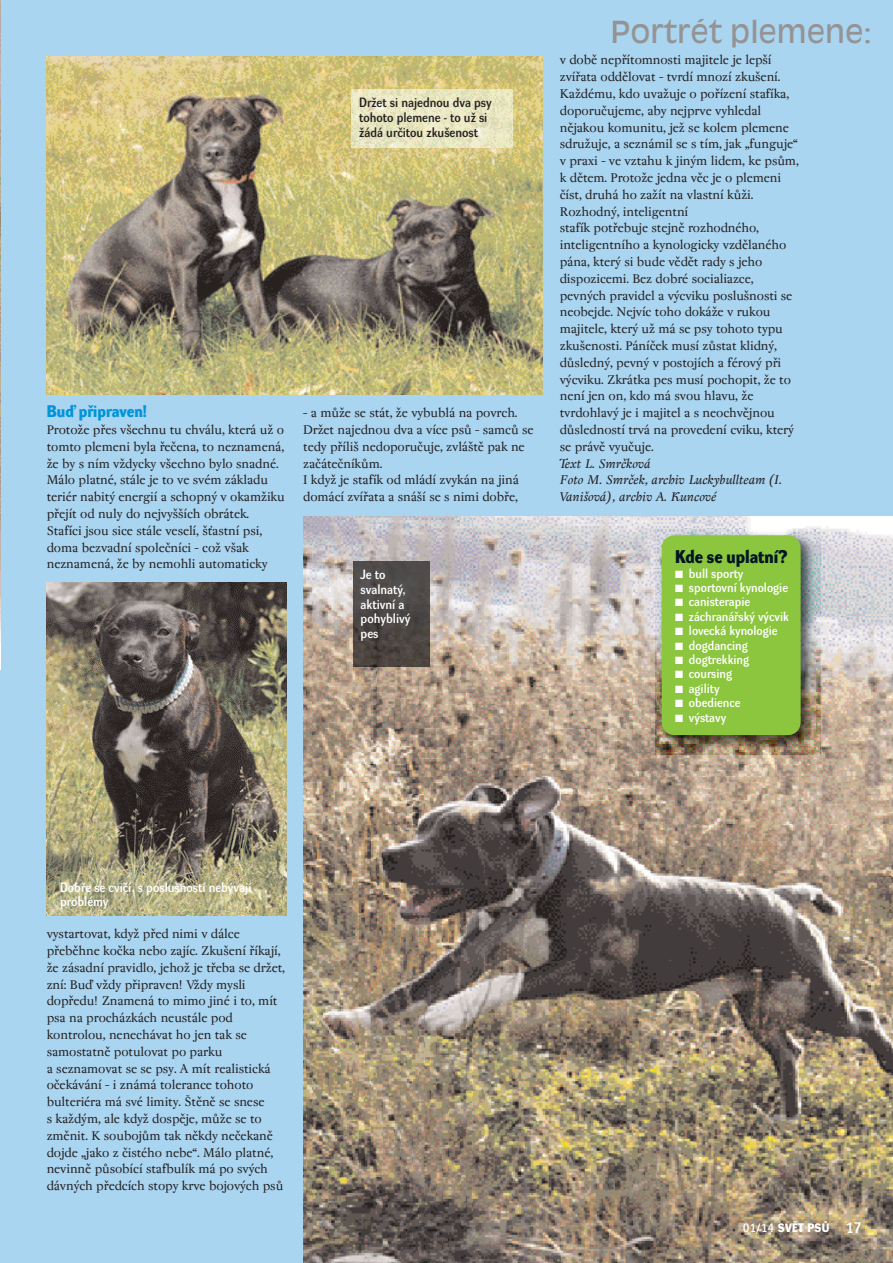
<style>
.page{position:relative;width:893px;height:1263px;background:#aad5f1}
.page>*{position:absolute;margin:0;border:0;box-sizing:border-box;transform-origin:0 0}
.t1{font:30px "Antique Olive CE";color:#959494}
.t2{font:18px "Dynamo DB";color:#011622}
.t3{font:16.5px "Dynamo DB";color:#0095d9}
.t4{font:13.95px/16.8px "Regent";letter-spacing:-.01em;color:#231f20}
.t5{font:italic 13.95px/16.8px "Regent";letter-spacing:.005em;color:#231f20}
.t6{font:13.2px/14.7px "Dynamo DD";color:#fff}
.t7{font:13.2px/14.7px "Dynamo DD";color:#231f20}
.t8{font:12.9px "Dynamo DD";color:#fff}
.t9{font:12px "Dynamo DB";letter-spacing:.035em;color:#fff}
.s1{font-family:"Dynamo DD"}
.s2{font-family:"Dynamo DD";font-size:15px}
</style>
<div class="page">
<hr style="left:0;top:0;width:1px;height:1263px;background:#fff">
<img style="left:0;top:0;width:1px;height:642px">
<img style="left:303px;top:516px;width:590px;height:747px">
<img style="left:655px;top:528px;width:165px;height:227px">
<div style="left:662px;top:535px;width:139px;height:200px;background:#8bc63e;border-radius:13px"></div>
<img style="left:47px;top:56px;width:496px;height:338px">
<img style="left:47px;top:583px;width:239px;height:333px">
<img style="left:353px;top:561px;width:76px;height:106px">
<img style="left:352px;top:89px;width:161px;height:58px">
<p class="t7" style="left:359px;top:97px;width:134px">DrÏet si najednou dva psy tohoto plemene - to uÏ si<br>Ïádá urãitou zku‰enost</p>
<p class="t3" style="left:47px;top:405px;width:102px">Buì pfiipraven!</p>
<p class="t4" style="left:47px;top:423px;width:240px">ProtoÏe pfies v‰echnu tu chválu, která uÏ o tomto plemeni byla fieãena, to neznamená, Ïe by s ním vÏdycky v‰echno bylo snadné.<br>Málo platné, stále je to ve svém základu teriér nabit˘ energií a schopn˘ v okamÏiku pfiejít od nuly do nejvy‰‰ích obrátek.<br>Stafíci jsou sice stále veselí, ‰Èastní psi, doma bezvadní spoleãníci – coÏ v‰ak neznamená, Ïe by nemohli automaticky</p>
<p class="t4" style="left:303px;top:406px;width:232px">– a mÛÏe se stát, Ïe vybublá na povrch.<br>DrÏet najednou dva a více psÛ – samcÛ se tedy pfiíli‰ nedoporuãuje, zvlá‰tû pak ne zaãáteãníkÛm.<br>I kdyÏ je stafík od mládí zvykán na jiná domácí zvífiata a sná‰í se s nimi dobfie,</p>
<p class="t6" style="left:360px;top:569px;width:51px">Je to svalnat˘, aktivní a pohybliv˘ pes</p>
<h1 class="t1" style="left:610px;top:20px;width:263px">Portrét plemene:</h1>
<p class="t4" style="left:560px;top:53px;width:241px">v dobû nepfiítomnosti majitele je lep‰í zvífiata oddûlovat – tvrdí mnozí zku‰ení.<br>KaÏdému, kdo uvaÏuje o pofiízení stafíka, doporuãujeme, aby nejprve vyhledal nûjakou komunitu, jeÏ se kolem plemene sdruÏuje, a seznámil se s tím, jak „funguje“ v praxi – ve vztahu k jin˘m lidem, ke psÛm, k dûtem. ProtoÏe jedna vûc je o plemeni ãíst, druhá ho zaÏít na vlastní kÛÏi.<br>Rozhodn˘, inteligentní<br>stafík potfiebuje stejnû rozhodného, inteligentního a kynologicky vzdûlaného pána, kter˘ si bude vûdût rady s jeho dispozicemi. Bez dobré socialiazce, pevn˘ch pravidel a v˘cviku poslu‰nosti se neobejde. Nejvíc toho dokáÏe v rukou majitele, kter˘ uÏ má se psy tohoto typu zku‰enosti. Páníãek musí zÛstat klidn˘, dÛsledn˘, pevn˘ v postojích a férov˘ pfii v˘cviku. Zkrátka pes musí pochopit, Ïe to není jen on, kdo má svou hlavu, Ïe tvrdohlav˘ je i majitel a s neochvûjnou dÛsledností trvá na provedení cviku, kter˘ se právû vyuãuje.</p>
<p class="t5" style="left:560px;top:456px;width:224px">Text L. Smrãková<br>Foto M. Smrãek, archiv Luckybullteam (I.<br>Vani‰ová), archiv A. Kuncové</p>
<p class="t2" style="left:675px;top:550px;width:114px">Kde se uplatní?</p>
<p class="t8" style="left:675px;top:568px;width:70px">■ bull sporty</p>
<p class="t8" style="left:675px;top:583px;width:114px">■ sportovní kynologie</p>
<p class="t8" style="left:675px;top:597px;width:77px">■ canisterapie</p>
<p class="t8" style="left:675px;top:612px;width:115px">■ záchranáfisk˘ v˘cvik</p>
<p class="t8" style="left:675px;top:626px;width:104px">■ lovecká kynologie</p>
<p class="t8" style="left:675px;top:640px;width:74px">■ dogdancing</p>
<p class="t8" style="left:675px;top:655px;width:75px">■ dogtrekking</p>
<p class="t8" style="left:675px;top:669px;width:58px">■ coursing</p>
<p class="t8" style="left:675px;top:684px;width:46px">■ agility</p>
<p class="t8" style="left:675px;top:698px;width:67px">■ obedience</p>
<p class="t8" style="left:675px;top:712px;width:53px">■ v˘stavy</p>
<p class="t6" style="left:60px;top:881px;width:193px">Dobfie se cviãí, s poslu‰ností neb˘vají problémy</p>
<p class="t4" style="left:47px;top:927px;width:240px">vystartovat, kdyÏ pfied nimi v dálce pfiebûhne koãka nebo zajíc. Zku‰ení fiíkají, Ïe zásadní pravidlo, jehoÏ je tfieba se drÏet, zní: Buì vÏdy pfiipraven! VÏdy mysli dopfiedu! Znamená to mimo jiné i to, mít psa na procházkách neustále pod kontrolou, nenechávat ho jen tak se samostatnû potulovat po parku<br>a seznamovat se se psy. A mít realistická oãekávání – i známá tolerance tohoto bulteriéra má své limity. ·tûnû se snese<br>s kaÏd˘m, ale kdyÏ dospûje, mÛÏe se to zmûnit. K soubojÛm tak nûkdy neãekanû dojde „jako z ãistého nebe“. Málo platné, nevinnû pÛsobící stafbulík má po sv˘ch dávn˘ch pfiedcích stopy krve bojov˘ch psÛ</p>
<p class="t9" style="left:743px;top:1223px;width:120px"><span class="s1">01/14</span> SVùT PSÒ <span class="s2">17</span></p>
</div>
